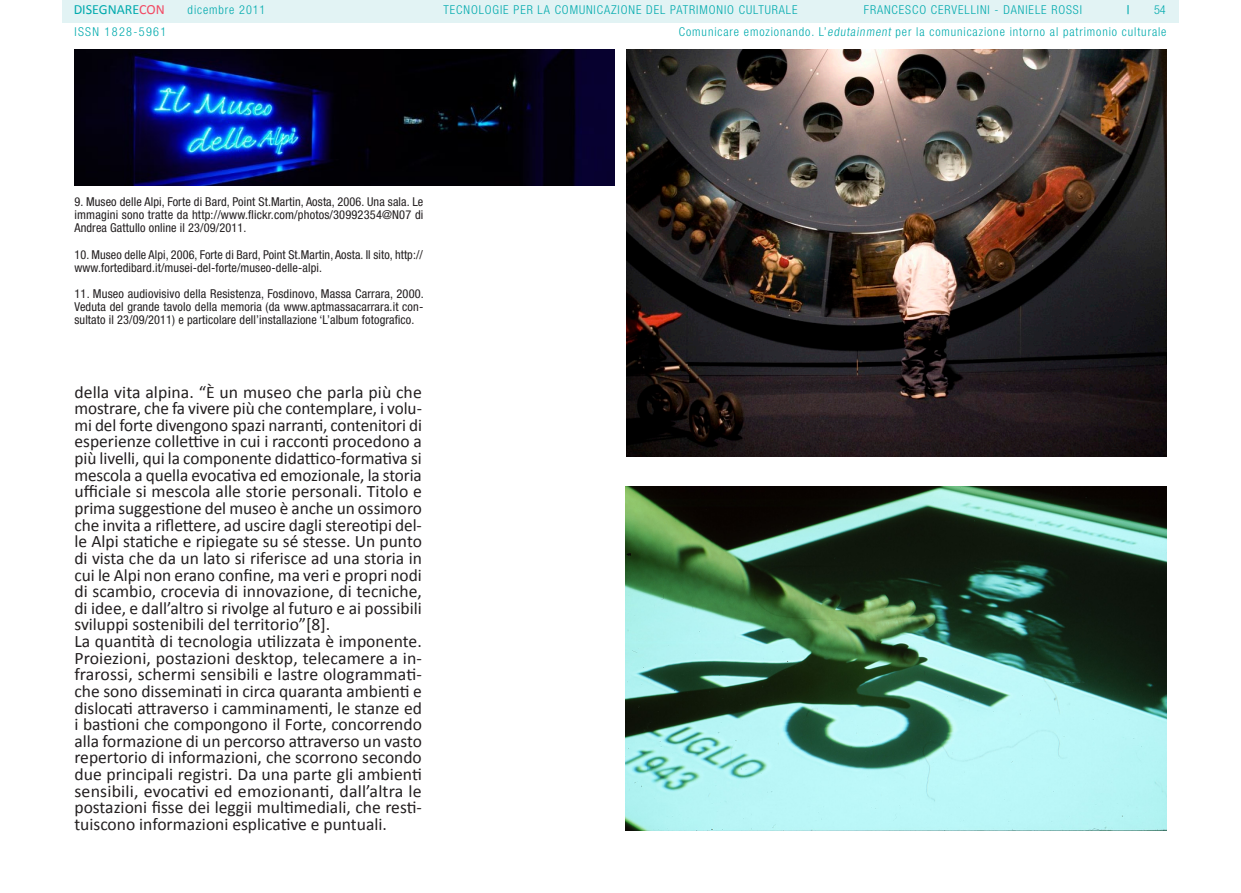
<style>
.page{position:relative;width:1241px;height:893px;background:#fff}
.page>*{position:absolute;margin:0;border:0;box-sizing:border-box;transform-origin:0 0}
.Articolo_TESTO_BASE{font:17.5px/16.6px "Calibri";color:#231f20;text-align:justify}
.t1{font:14px "Calibri";color:#00aaad}
.Note_TESTO_BASE{font:condensed 12.25px/13.1px "Helvetica Neue LT Std";letter-spacing:.01em;color:#231f20;text-align:justify}
.t2{font:300 condensed 12.25px "Helvetica Neue LT Std";letter-spacing:.075em;color:#00aaad}
.t3{font:300 condensed 12.25px "Helvetica Neue LT Std";letter-spacing:.11em;color:#00aaad}
.t4{font:500 condensed 12.25px "Helvetica Neue LT Std";color:#00aaad}
.s1{color:#f24862}
</style>
<div class="page">
<div style="left:62px;top:0;width:1116px;height:23px;background:#e2f3f4"></div>
<img style="left:74px;top:50px;width:540px;height:135px">
<img style="left:626px;top:50px;width:540px;height:406px">
<img style="left:626px;top:486px;width:539px;height:345px">
<p class="t1" style="left:74px;top:1px;width:93px">DISEGNARE<span class="s1">CON</span></p>
<p class="t2" style="left:863px;top:3px;width:220px">FRANCESCO CERVELLINI - DANIELE ROSSI</p>
<p class="t4" style="left:1126px;top:3px;width:4px">|</p>
<p class="t2" style="left:678px;top:24px;width:489px">Comunicare emozionando. L’edutainment per la comunicazione intorno al patrimonio culturale</p>
<p class="t2" style="left:443px;top:3px;width:355px">TECNOLOGIE PER LA COMUNICAZIONE DEL PATRIMONIO CULTURALE</p>
<p class="t2" style="left:1153px;top:3px;width:13px">54</p>
<p class="t2" style="left:188px;top:3px;width:79px">dicembre 2011</p>
<p class="t3" style="left:74px;top:24px;width:93px">ISSN 1828-5961</p>
<p class="Note_TESTO_BASE" style="left:74px;top:195px;width:350px">9. Museo delle Alpi, Forte di Bard, Point St.Martin, Aosta, 2006. Una sala. Le immagini sono tratte da http://www.flickr.com/photos/30992354@N07 di Andrea Gattullo online il 23/09/2011.</p>
<p class="Note_TESTO_BASE" style="left:74px;top:248px;width:350px">10. Museo delle Alpi, 2006, Forte di Bard, Point St.Martin, Aosta. Il sito, http:// www.fortedibard.it/musei-del-forte/museo-delle-alpi.</p>
<p class="Note_TESTO_BASE" style="left:74px;top:287px;width:351px">11. Museo audiovisivo della Resistenza, Fosdinovo, Massa Carrara, 2000.<br>Veduta del grande tavolo della memoria (da www.aptmassacarrara.it con&shy;sultato il 23/09/2011) e particolare dell’installazione ‘L’album fotografico.</p>
<p class="Articolo_TESTO_BASE" style="left:74px;top:383px;width:349px">della vita alpina. “È un museo che parla più che mostrare, che fa vivere più che contemplare, i volu&shy;mi del forte divengono spazi narranti, contenitori di esperienze collettive in cui i racconti procedono a più livelli, qui la componente didattico-formativa si mescola a quella evocativa ed emozionale, la storia ufficiale si mescola alle storie personali. Titolo e prima suggestione del museo è anche un ossimoro che invita a riflettere, ad uscire dagli stereotipi del&shy;le Alpi statiche e ripiegate su sé stesse. Un punto di vista che da un lato si riferisce ad una storia in cui le Alpi non erano confine, ma veri e propri nodi di scambio, crocevia di innovazione, di tecniche, di idee, e dall’altro si rivolge al futuro e ai possibili sviluppi sostenibili del territorio”[8].</p>
<p class="Articolo_TESTO_BASE" style="left:74px;top:632px;width:349px">La quantità di tecnologia utilizzata è imponente.<br>Proiezioni, postazioni desktop, telecamere a in&shy;frarossi, schermi sensibili e lastre ologrammati&shy;che sono disseminati in circa quaranta ambienti e dislocati attraverso i camminamenti, le stanze ed i bastioni che compongono il Forte, concorrendo alla formazione di un percorso attraverso un vasto repertorio di informazioni, che scorrono secondo due principali registri. Da una parte gli ambienti sensibili, evocativi ed emozionanti, dall’altra le postazioni fisse dei leggii multimediali, che resti&shy;tuiscono informazioni esplicative e puntuali.</p>
</div>
